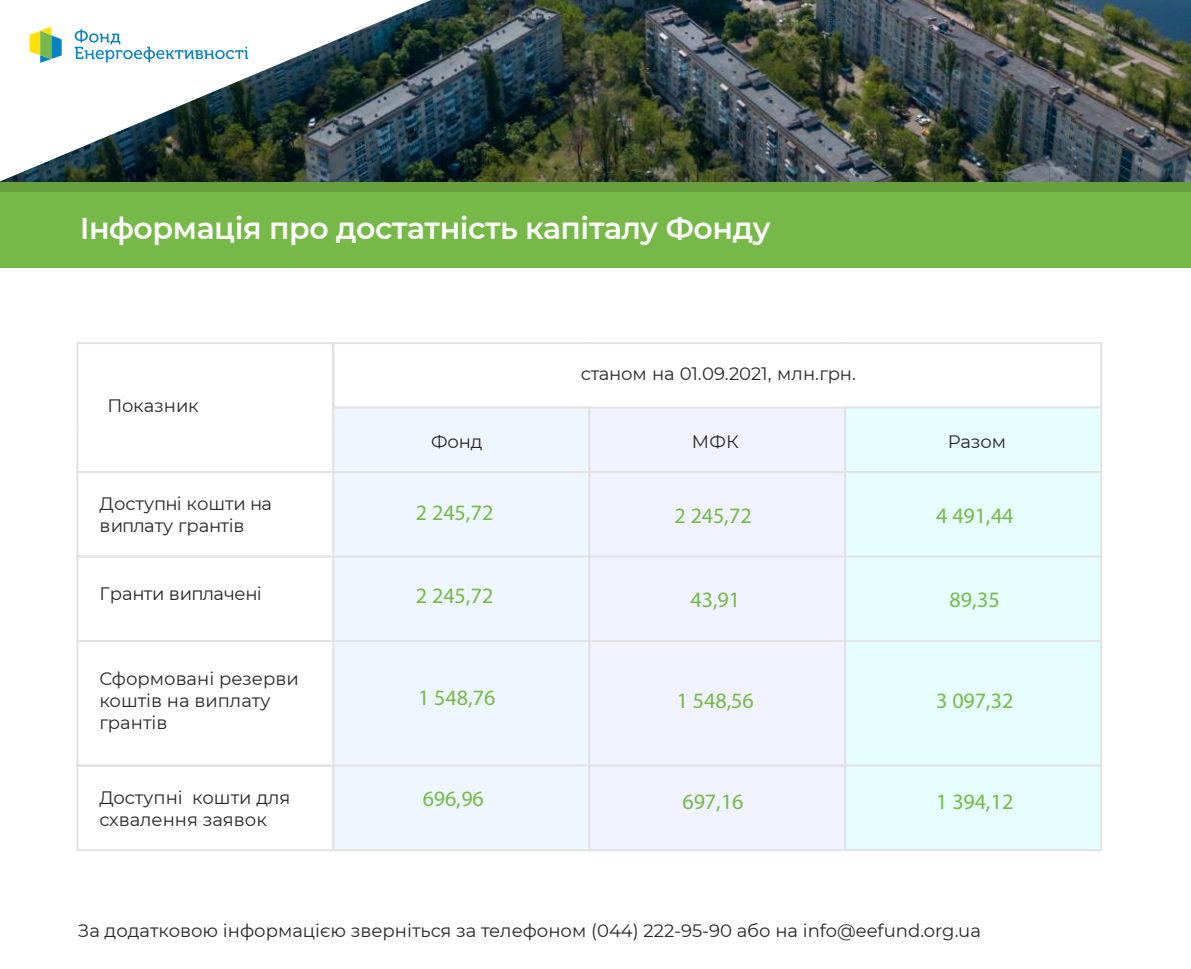
<style>
.page{position:relative;width:1191px;height:969px;background:#fff}
.page>*{position:absolute;margin:0;border:0;box-sizing:border-box;transform-origin:0 0}
.t1{font:600 30px "Montserrat";letter-spacing:-.015em;color:#fff}
.t2{font:22px "Myriad Pro";letter-spacing:-.005em;color:#76b948}
.t3{font:18px/22px "Montserrat";color:#292728}
</style>
<div class="page">
<img style="left:0;top:0;width:1191px;height:245px">
<div style="left:0;top:182px;width:1190px;height:85px;background:#76b948"></div>
<div style="left:0;top:182px;width:1190px;height:9px;background:#68a03d"></div>
<svg style="left:0;top:0;width:431px;height:181px"></svg>
<svg style="left:75px;top:29px;width:173px;height:33px"></svg>
<svg style="left:30px;top:26px;width:32px;height:37px"></svg>
<div style="left:76px;top:342px;width:258px;height:86px;border:2px solid #e2e3e4"></div>
<div style="left:332px;top:342px;width:258px;height:66px;border:2px solid #e2e3e4"></div>
<hr style="left:589px;top:342px;width:256px;height:2px;background:#e2e3e4">
<div style="left:844px;top:342px;width:258px;height:66px;border:2px solid #e2e3e4"></div>
<div style="left:76px;top:426px;width:258px;height:47px;border:2px solid #e2e3e4"></div>
<div style="left:332px;top:406px;width:258px;height:67px;background:#eef7ff;border:2px solid #e2e3e4"></div>
<div style="left:588px;top:406px;width:258px;height:67px;background:#f0f2ff;border:2px solid #e2e3e4"></div>
<div style="left:844px;top:406px;width:258px;height:67px;background:#e6fffe;border:2px solid #e2e3e4"></div>
<div style="left:76px;top:471px;width:258px;height:86px;border:2px solid #e2e3e4"></div>
<div style="left:332px;top:471px;width:258px;height:86px;background:#eef7ff;border:2px solid #e2e3e4"></div>
<div style="left:588px;top:471px;width:258px;height:86px;background:#f0f2ff;border:2px solid #e2e3e4"></div>
<div style="left:844px;top:471px;width:258px;height:86px;background:#e6fffe;border:2px solid #e2e3e4"></div>
<div style="left:76px;top:555px;width:258px;height:87px;border:2px solid #e2e3e4"></div>
<div style="left:332px;top:555px;width:258px;height:87px;background:#eef7ff;border:2px solid #e2e3e4"></div>
<div style="left:588px;top:555px;width:258px;height:87px;background:#f0f2ff;border:2px solid #e2e3e4"></div>
<div style="left:844px;top:555px;width:258px;height:87px;background:#e6fffe;border:2px solid #e2e3e4"></div>
<div style="left:76px;top:640px;width:258px;height:126px;border:2px solid #e2e3e4"></div>
<div style="left:332px;top:640px;width:258px;height:126px;background:#eef7ff;border:2px solid #e2e3e4"></div>
<div style="left:588px;top:640px;width:258px;height:126px;background:#f0f2ff;border:2px solid #e2e3e4"></div>
<div style="left:844px;top:640px;width:258px;height:126px;background:#e6fffe;border:2px solid #e2e3e4"></div>
<div style="left:76px;top:764px;width:258px;height:87px;border:2px solid #e2e3e4"></div>
<div style="left:332px;top:764px;width:258px;height:87px;background:#eef7ff;border:2px solid #e2e3e4"></div>
<div style="left:588px;top:764px;width:258px;height:87px;background:#f0f2ff;border:2px solid #e2e3e4"></div>
<div style="left:844px;top:764px;width:258px;height:87px;background:#e6fffe;border:2px solid #e2e3e4"></div>
<h1 class="t1" style="left:80px;top:207px;width:692px">Інформація про достатність капіталу Фонду</h1>
<p class="t3" style="left:107px;top:394px;width:93px">Показник</p>
<p class="t3" style="left:99px;top:492px;width:174px">Доступні кошти на виплату грантів</p>
<p class="t3" style="left:99px;top:581px;width:164px">Гранти виплачені</p>
<p class="t3" style="left:99px;top:667px;width:201px">Сформовані резерви коштів на виплату грантів</p>
<p class="t3" style="left:581px;top:362px;width:276px">станом на 01.09.2021, млн.грн.</p>
<p class="t3" style="left:431px;top:430px;width:53px">Фонд</p>
<p class="t3" style="left:692px;top:430px;width:48px">МФК</p>
<p class="t3" style="left:948px;top:430px;width:60px">Разом</p>
<p class="t2" style="left:416px;top:498px;width:79px">2 245,72</p>
<p class="t2" style="left:674px;top:501px;width:79px">2 245,72</p>
<p class="t2" style="left:936px;top:501px;width:79px">4 491,44</p>
<p class="t2" style="left:416px;top:582px;width:79px">2 245,72</p>
<p class="t2" style="left:690px;top:585px;width:51px">43,91</p>
<p class="t2" style="left:949px;top:585px;width:52px">89,35</p>
<p class="t2" style="left:418px;top:684px;width:79px">1 548,76</p>
<p class="t2" style="left:676px;top:687px;width:79px">1 548,56</p>
<p class="t2" style="left:936px;top:687px;width:79px">3 097,32</p>
<p class="t3" style="left:99px;top:785px;width:192px">Доступні кошти для</p>
<p class="t2" style="left:423px;top:784px;width:63px">696,96</p>
<p class="t2" style="left:682px;top:787px;width:63px">697,16</p>
<p class="t2" style="left:936px;top:787px;width:79px">1 394,12</p>
<p class="t3" style="left:99px;top:807px;width:169px">схвалення заявок</p>
<p class="t3" style="left:78px;top:918px;width:904px">За додатковою інформацією зверніться за телефоном (044) 222-95-90 або на info@eefund.org.ua</p>
</div>
